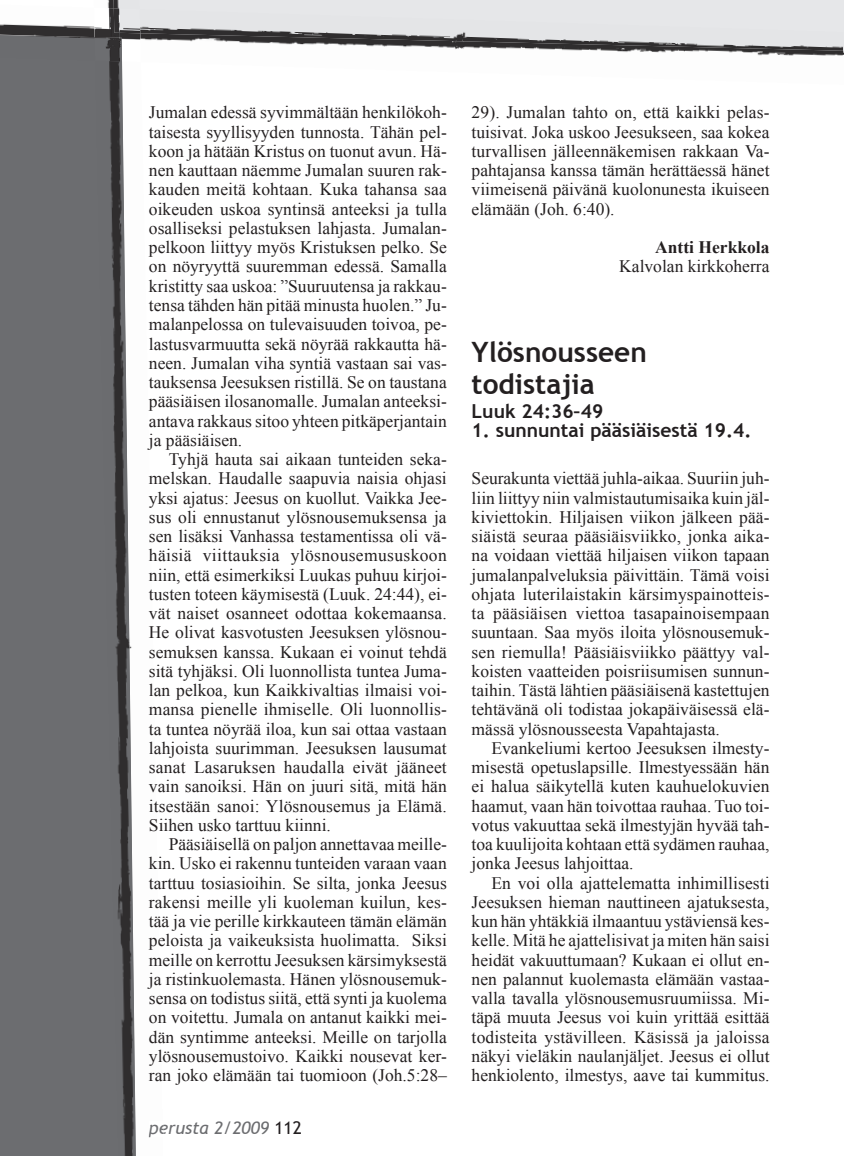
<style>
.page{position:relative;width:844px;height:1156px;background:#fff}
.page>*{position:absolute;margin:0;border:0;box-sizing:border-box;transform-origin:0 0}
.t1{font:700 28px/31.5px "Trebuchet MS";color:#231f20}
.t2{font:700 19.25px "Trebuchet MS";color:#231f20}
.t3{font:17.5px/19.2px "Times New Roman";color:#231f20;text-align:justify}
.t4{font:italic 17.5px "Trebuchet MS";color:#6c6d70}
.t5{font:700 17.5px "Times New Roman";color:#231f20}
.s1{color:#6d6e71}
.s2{font-style:normal;color:#231f20}
</style>
<div class="page">
<hr style="left:164px;top:0;width:678px;height:4px;background:#e6e7e9">
<div style="left:0;top:85px;width:93px;height:1071px;background:#6c6d70"></div>
<img style="left:0;top:4px;width:842px;height:81px">
<img style="left:164px;top:9px;width:678px;height:42px">
<img style="left:0;top:35px;width:93px;height:26px">
<img style="left:93px;top:0;width:71px;height:1156px">
<img style="left:149px;top:1121px;width:15px;height:16px">
<img style="left:113px;top:0;width:27px;height:8px">
<img style="left:95px;top:62px;width:41px;height:1094px">
<img style="left:94px;top:8px;width:47px;height:54px">
<img style="left:95px;top:37px;width:27px;height:25px">
<svg style="left:842px;top:0;width:2px;height:56px"></svg>
<p class="t3" style="left:149px;top:103px;width:299px">Jumalan edessä syvimmältään henkilökoh&shy;taisesta syyllisyyden tunnosta. Tähän pel&shy;koon ja hätään Kristus on tuonut avun. Hä&shy;nen kauttaan näemme Jumalan suuren rak&shy;kauden meitä kohtaan. Kuka tahansa saa oikeuden uskoa syntinsä anteeksi ja tulla osalliseksi pelastuksen lahjasta. Jumalan&shy;pelkoon liittyy myös Kristuksen pelko. Se on nöyryyttä suuremman edessä. Samalla kristitty saa uskoa: ”Suuruutensa ja rakkau&shy;tensa tähden hän pitää minusta huolen.” Ju&shy;malanpelossa on tulevaisuuden toivoa, pe&shy;lastusvarmuutta sekä nöyrää rakkautta hä&shy;neen. Jumalan viha syntiä vastaan sai vas&shy;tauksensa Jeesuksen ristillä. Se on taustana pääsiäisen ilosanomalle. Jumalan anteeksi&shy;antava rakkaus sitoo yhteen pitkäperjantain ja pääsiäisen.</p>
<p class="t3" style="left:149px;top:449px;width:299px;text-indent:20px">Tyhjä hauta sai aikaan tunteiden seka&shy;melskan. Haudalle saapuvia naisia ohjasi yksi ajatus: Jeesus on kuollut. Vaikka Jee&shy;sus oli ennustanut ylösnousemuksensa ja sen lisäksi Vanhassa testamentissa oli vä&shy;häisiä viittauksia ylösnousemususkoon niin, että esimerkiksi Luukas puhuu kirjoi&shy;tusten toteen käymisestä (Luuk. 24:44), ei&shy;vät naiset osanneet odottaa kokemaansa.<br>He olivat kasvotusten Jeesuksen ylösnou&shy;semuksen kanssa. Kukaan ei voinut tehdä sitä tyhjäksi. Oli luonnollista tuntea Juma&shy;lan pelkoa, kun Kaikkivaltias ilmaisi voi&shy;mansa pienelle ihmiselle. Oli luonnollis&shy;ta tuntea nöyrää iloa, kun sai ottaa vastaan lahjoista suurimman. Jeesuksen lausumat sanat Lasaruksen haudalla eivät jääneet vain sanoiksi. Hän on juuri sitä, mitä hän itsestään sanoi: Ylösnousemus ja Elämä.<br>Siihen usko tarttuu kiinni.</p>
<p class="t3" style="left:149px;top:834px;width:299px;text-indent:20px">Pääsiäisellä on paljon annettavaa meille&shy;kin. Usko ei rakennu tunteiden varaan vaan tarttuu tosiasioihin. Se silta, jonka Jeesus rakensi meille yli kuoleman kuilun, kes&shy;tää ja vie perille kirkkauteen tämän elämän peloista ja vaikeuksista huolimatta. Siksi meille on kerrottu Jeesuksen kärsimyksestä ja ristinkuolemasta. Hänen ylösnousemuk&shy;sensa on todistus siitä, että synti ja kuolema on voitettu. Jumala on antanut kaikki mei&shy;dän syntimme anteeksi. Meille on tarjolla ylösnousemustoivo. Kaikki nousevat ker&shy;ran joko elämään tai tuomioon (Joh.5:28–</p>
<p class="t4" style="left:149px;top:1117px;width:154px"><span class="s1">pe</span>rusta 2/2009 <span class="s2">112</span></p>
<p class="t3" style="left:471px;top:103px;width:299px">29). Jumalan tahto on, että kaikki pelas&shy;tuisivat. Joka uskoo Jeesukseen, saa kokea turvallisen jälleennäkemisen rakkaan Va&shy;pahtajansa kanssa tämän herättäessä hänet viimeisenä päivänä kuolonunesta ikuiseen elämään (Joh. 6:40).</p>
<p class="t5" style="left:655px;top:238px;width:116px">Antti Herkkola</p>
<p class="t3" style="left:619px;top:257px;width:152px">Kalvolan kirkkoherra</p>
<h1 class="t1" style="left:471px;top:337px;width:177px">Ylösnousseen todistajia</h1>
<p class="t2" style="left:471px;top:400px;width:133px">Luuk 24:36–49</p>
<p class="t2" style="left:471px;top:419px;width:281px">1. sunnuntai pääsiäisestä 19.4.</p>
<p class="t3" style="left:471px;top:469px;width:299px">Seurakunta viettää juhla-aikaa. Suuriin juh&shy;liin liittyy niin valmistautumisaika kuin jäl&shy;kiviettokin. Hiljaisen viikon jälkeen pää&shy;siäistä seuraa pääsiäisviikko, jonka aika&shy;na voidaan viettää hiljaisen viikon tapaan jumalanpalveluksia päivittäin. Tämä voisi ohjata luterilaistakin kärsimyspainotteis&shy;ta pääsiäisen viettoa tasapainoisempaan suuntaan. Saa myös iloita ylösnousemuk&shy;sen riemulla! Pääsiäisviikko päättyy val&shy;koisten vaatteiden poisriisumisen sunnun&shy;taihin. Tästä lähtien pääsiäisenä kastettujen tehtävänä oli todistaa jokapäiväisessä elä&shy;mässä ylösnousseesta Vapahtajasta.</p>
<p class="t3" style="left:471px;top:738px;width:299px;text-indent:20px">Evankeliumi kertoo Jeesuksen ilmesty&shy;misestä opetuslapsille. Ilmestyessään hän ei halua säikytellä kuten kauhuelokuvien haamut, vaan hän toivottaa rauhaa. Tuo toi&shy;votus vakuuttaa sekä ilmestyjän hyvää tah&shy;toa kuulijoita kohtaan että sydämen rauhaa, jonka Jeesus lahjoittaa.</p>
<p class="t3" style="left:471px;top:873px;width:299px;text-indent:20px">En voi olla ajattelematta inhimillisesti Jeesuksen hieman nauttineen ajatuksesta, kun hän yhtäkkiä ilmaantuu ystäviensä kes&shy;kelle. Mitä he ajattelisivat ja miten hän saisi heidät vakuuttumaan? Kukaan ei ollut en&shy;nen palannut kuolemasta elämään vastaa&shy;valla tavalla ylösnousemusruumiissa. Mi&shy;täpä muuta Jeesus voi kuin yrittää esittää todisteita ystävilleen. Käsissä ja jaloissa näkyi vieläkin naulanjäljet. Jeesus ei ollut henkiolento, ilmestys, aave tai kummitus.</p>
</div>
